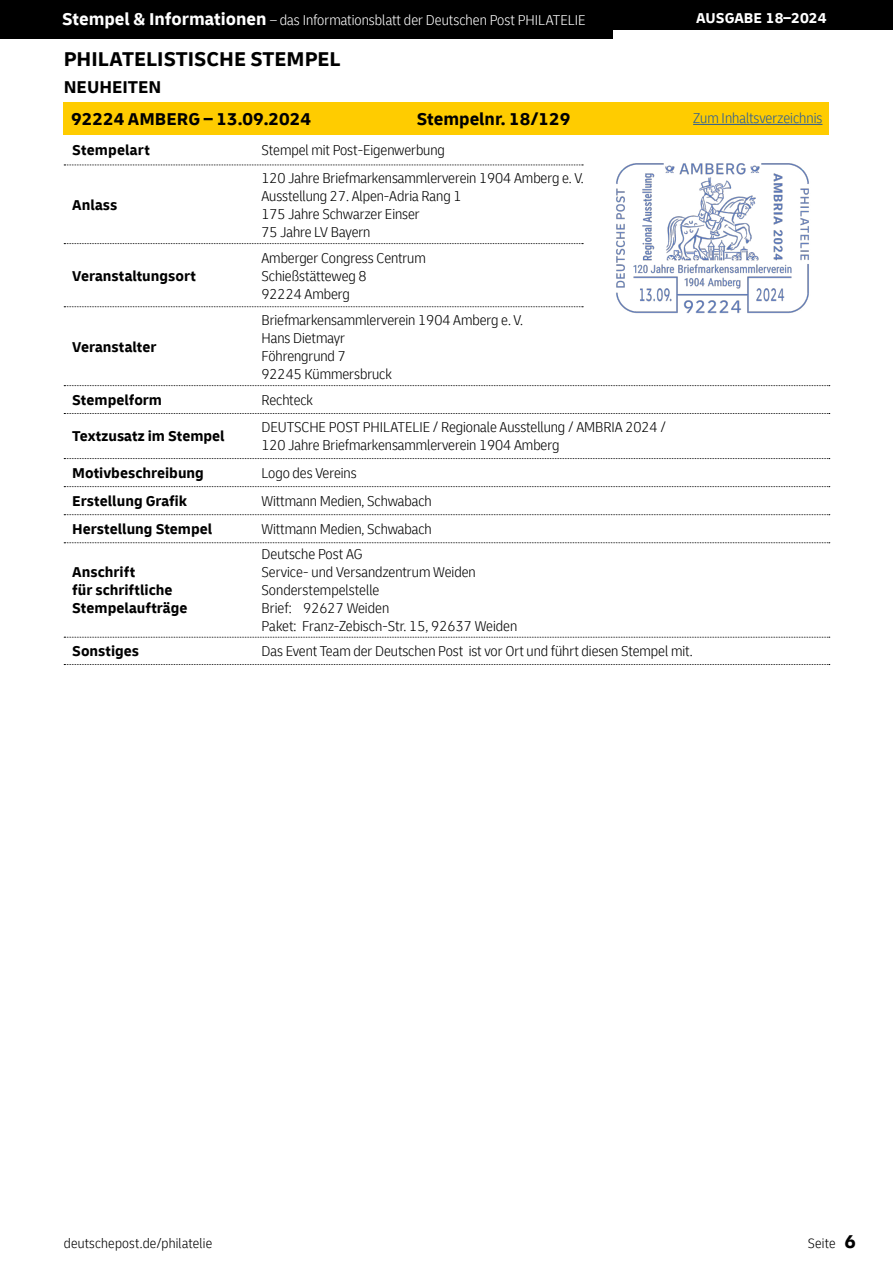
<style>
.page{position:relative;width:893px;height:1263px;background:#fff}
.page>*{position:absolute;margin:0;border:0;box-sizing:border-box;transform-origin:0 0}
.t1{font:700 21px "Delivery";color:#000}
.t2{font:700 18px/32px "Delivery";color:#000}
.t3{font:300 condensed 15px/18px "Delivery";letter-spacing:-.005em;color:#000}
.t4{font:700 15px/28px "Delivery";color:#000}
.t5{font:300 condensed 15px "Delivery";color:#fff}
.t6{font:300 condensed 15px "Delivery";color:#275b9b}
.t7{font:700 15px "Delivery";color:#fff}
.t8{font:300 condensed 14.25px "Delivery";letter-spacing:.015em;color:#000}
.s1{font-weight:700;font-stretch:normal;font-size:18px}
.s2{font-weight:700;font-stretch:normal;font-size:19.5px}
</style>
<div class="page">
<div style="left:0;top:0;width:893px;height:30px;background:#000"></div>
<div style="left:0;top:0;width:612px;height:38px;background:#000"></div>
<div style="left:64px;top:102px;width:765px;height:32px;background:#fc0"></div>
<svg style="left:64px;top:165px;width:519px;height:1px"></svg>
<svg style="left:64px;top:243px;width:519px;height:1px"></svg>
<svg style="left:64px;top:306px;width:519px;height:1px"></svg>
<svg style="left:64px;top:385px;width:766px;height:1px"></svg>
<svg style="left:64px;top:413px;width:766px;height:1px"></svg>
<svg style="left:64px;top:458px;width:766px;height:1px"></svg>
<svg style="left:64px;top:486px;width:766px;height:1px"></svg>
<svg style="left:64px;top:514px;width:766px;height:1px"></svg>
<svg style="left:64px;top:542px;width:766px;height:1px"></svg>
<svg style="left:64px;top:637px;width:766px;height:1px"></svg>
<img style="left:616px;top:163px;width:193px;height:151px">
<svg style="left:64px;top:664px;width:766px;height:1px"></svg>
<hr style="left:693px;top:124px;width:129px;height:1px;background:#275b9b">
<p class="t5" style="left:62px;top:12px;width:525px"><span class="s1">Stempel &amp; Informationen</span> – das Informationsblatt der Deutschen Post PHILATELIE</p>
<p class="t7" style="left:696px;top:9px;width:132px">AUSGABE 18–2024</p>
<h1 class="t1" style="left:64px;top:46px;width:278px">PHILATELISTISCHE STEMPEL</h1>
<p class="t2" style="left:71px;top:71px;width:241px;text-indent:-7px">NEUHEITEN<br>92224 AMBERG – 13.09.2024</p>
<p class="t6" style="left:693px;top:109px;width:131px">Zum Inhaltsverzeichnis</p>
<p class="t2" style="left:417px;top:103px;width:155px">Stempelnr. 18/129</p>
<p class="t4" style="left:72px;top:136px;width:79px">Stempelart</p>
<p class="t4" style="left:72px;top:191px;width:47px">Anlass</p>
<p class="t4" style="left:72px;top:262px;width:125px">Veranstaltungsort</p>
<p class="t4" style="left:72px;top:333px;width:86px">Veranstalter</p>
<p class="t4" style="left:72px;top:386px;width:91px">Stempelform</p>
<p class="t4" style="left:72px;top:422px;width:154px">Textzusatz im Stempel</p>
<p class="t4" style="left:72px;top:459px;width:141px">Motivbeschreibung<br>Erstellung Grafik<br>Herstellung Stempel</p>
<p class="t4" style="left:72px;top:563px;width:117px;line-height:18px">Anschrift<br>für schriftliche<br>Stempelaufträge</p>
<p class="t3" style="left:261px;top:137px;width:324px;line-height:27.5px">Stempel mit Post-Eigenwerbung<br>120 Jahre Briefmarkensammlerverein 1904 Amberg e. V.</p>
<p class="t3" style="left:261px;top:187px;width:202px">Ausstellung 27. Alpen-Adria Rang 1<br>175 Jahre Schwarzer Einser<br>75 Jahre LV Bayern</p>
<p class="t3" style="left:261px;top:249px;width:166px">Amberger Congress Centrum<br>Schießstätteweg 8<br>92224 Amberg</p>
<p class="t3" style="left:261px;top:311px;width:263px">Briefmarkensammlerverein 1904 Amberg e. V.<br>Hans Dietmayr<br>Föhrengrund 7<br>92245 Kümmersbruck</p>
<p class="t3" style="left:261px;top:386px;width:406px;line-height:27.2px">Rechteck<br>DEUTSCHE POST PHILATELIE / Regionale Ausstellung / AMBRIA 2024 /</p>
<p class="t3" style="left:261px;top:431px;width:299px;line-height:27.9px">120 Jahre Briefmarkensammlerverein 1904 Amberg<br>Logo des Vereins<br>Wittmann Medien, Schwabach<br>Wittmann Medien, Schwabach</p>
<p class="t3" style="left:261px;top:545px;width:257px">Deutsche Post AG<br>Service- und Versandzentrum Weiden<br>Sonderstempelstelle<br>Brief: 92627 Weiden<br>Paket: Franz-Zebisch-Str. 15, 92637 Weiden</p>
<p class="t4" style="left:72px;top:637px;width:68px">Sonstiges</p>
<p class="t3" style="left:261px;top:642px;width:433px">Das Event Team der Deutschen Post ist vor Ort und führt diesen Stempel mit.</p>
<p class="t8" style="left:64px;top:1235px;width:150px">deutschepost.de/philatelie</p>
<p class="t8" style="left:808px;top:1235px;width:50px">Seite <span class="s2">6</span></p>
</div>
